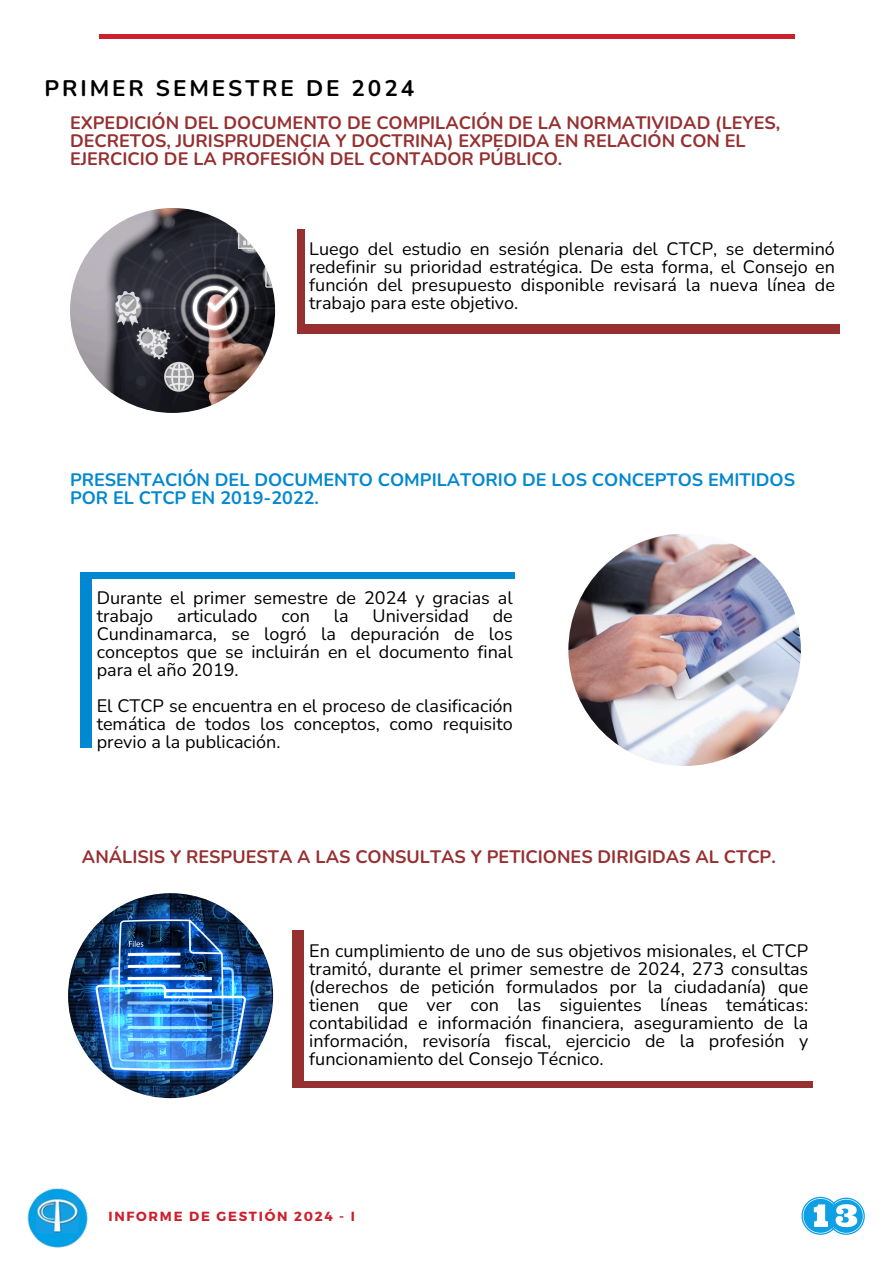
<style>
.page{position:relative;width:894px;height:1264px;background:#fff}
.page>*{position:absolute;margin:0;border:0;box-sizing:border-box;transform-origin:0 0}
.t1{font:700 22.5px "Nunito";letter-spacing:.13em;color:#000}
.t2{font:18px/18px "Nunito";color:#000;text-align:justify}
.t3{font:700 18px/18px "Nunito";color:#963031}
.t4{font:700 18px/18px "Nunito";color:#0288d1}
.t5{font:700 13.2px "Montserrat";letter-spacing:.13em;color:#cc202d}
</style>
<div class="page">
<hr style="left:99px;top:35px;width:695px;height:3px;background:#cc202d">
<img style="left:27px;top:1188px;width:61px;height:59px">
<img style="left:70px;top:208px;width:205px;height:205px;border-radius:50%">
<div style="left:297px;top:229px;width:542px;height:105px;background:#963031"></div>
<div style="left:305px;top:229px;width:534px;height:95px;background:#fff"></div>
<img style="left:568px;top:533px;width:232px;height:233px;border-radius:50%">
<div style="left:80px;top:572px;width:434px;height:176px;background:#0288d1"></div>
<div style="left:92px;top:579px;width:425px;height:182px;background:#fff"></div>
<img style="left:68px;top:893px;width:205px;height:205px;border-radius:50%">
<div style="left:292px;top:929px;width:520px;height:158px;background:#963031"></div>
<div style="left:305px;top:929px;width:507px;height:151px;background:#fff"></div>
<svg style="left:801px;top:1196px;width:63px;height:38px"></svg>
<h2 class="t1" style="left:44px;top:73px;width:371px">PRIMER SEMESTRE DE 2024</h2>
<p class="t3" style="left:70px;top:114px;width:711px">EXPEDICIÓN DEL DOCUMENTO DE COMPILACIÓN DE LA NORMATIVIDAD (LEYES,<br>DECRETOS, JURISPRUDENCIA Y DOCTRINA) EXPEDIDA EN RELACIÓN CON EL<br>EJERCICIO DE LA PROFESIÓN DEL CONTADOR PÚBLICO.</p>
<h2 class="t2" style="left:309px;top:240px;width:527px">Luego del estudio en sesión plenaria del CTCP, se determinó redefinir su prioridad estratégica. De esta forma, el Consejo en función del presupuesto disponible revisará la nueva línea de trabajo para este objetivo.</h2>
<h3 class="t4" style="left:70px;top:471px;width:726px">PRESENTACIÓN DEL DOCUMENTO COMPILATORIO DE LOS CONCEPTOS EMITIDOS<br>POR EL CTCP EN 2019-2022.</h3>
<h2 class="t2" style="left:97px;top:588px;width:417px">Durante el primer semestre de 2024 y gracias al trabajo</h2>
<h2 class="t2" style="left:97px;top:606px;width:417px;text-indent:396px">de Cundinamarca, se logró la depuración de los conceptos que se incluirán en el documento final para el año 2019.</h2>
<h3 class="t2" style="left:97px;top:696px;width:417px">El CTCP se encuentra en el proceso de clasificación temática de todos los conceptos, como requisito previo a la publicación.</h3>
<h2 class="t2" style="left:177px;top:606px;width:82px">articulado</h2>
<h2 class="t2" style="left:281px;top:606px;width:30px">con</h2>
<h2 class="t2" style="left:334px;top:606px;width:16px">la</h2>
<h2 class="t2" style="left:372px;top:606px;width:98px">Universidad</h2>
<p class="t3" style="left:82px;top:848px;width:695px">ANÁLISIS Y RESPUESTA A LAS CONSULTAS Y PETICIONES DIRIGIDAS AL CTCP.</p>
<p class="t2" style="left:309px;top:942px;width:500px">En cumplimiento de uno de sus objetivos misionales, el CTCP tramitó, durante el primer semestre de 2024, 273 consultas (derechos de petición formulados por la ciudadanía) que tienen que ver con las siguientes líneas temáticas: contabilidad e información financiera, aseguramiento de la información, revisoría fiscal, ejercicio de la profesión y funcionamiento del Consejo Técnico.</p>
<p class="t5" style="left:108px;top:1207px;width:248px">INFORME DE GESTIÓN 2024 - I</p>
</div>
